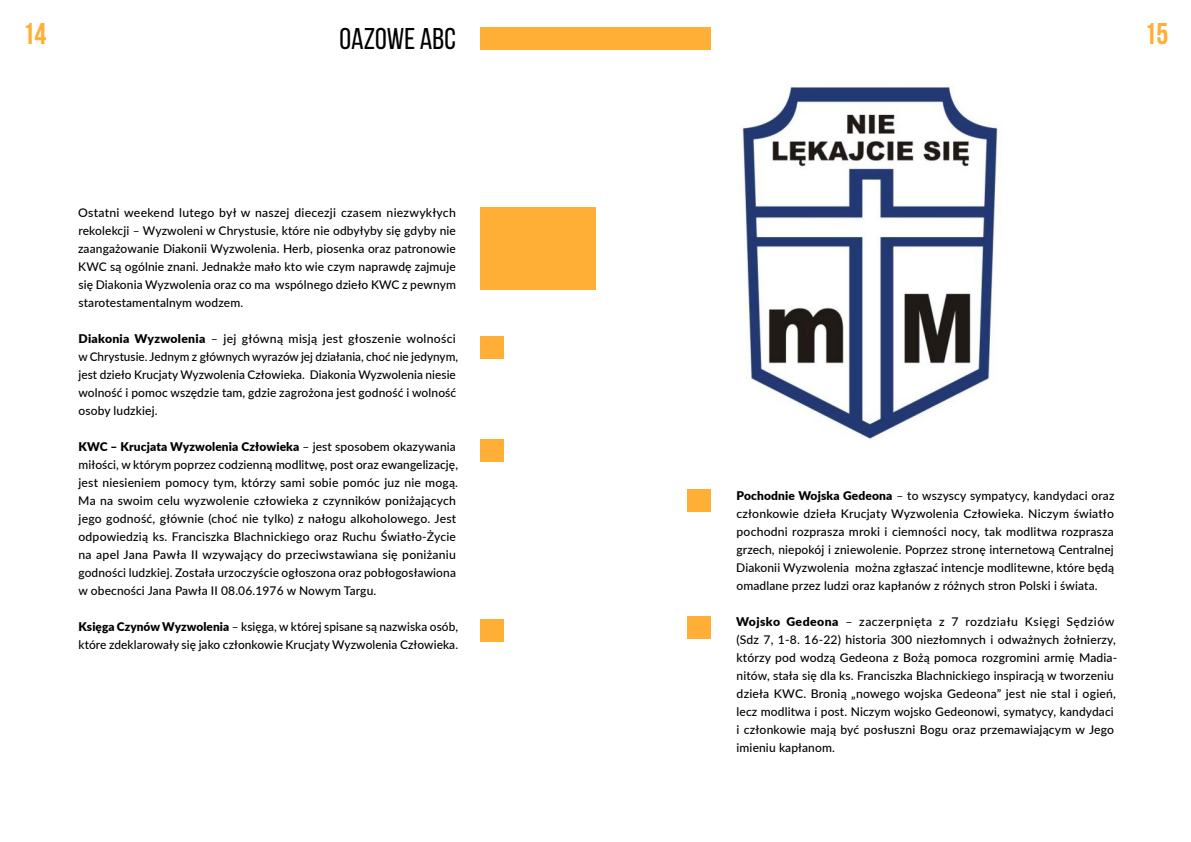
<style>
.page{position:relative;width:1191px;height:842px;background:#fff}
.page>*{position:absolute;margin:0;border:0;box-sizing:border-box;transform-origin:0 0}
.tytuł_główny{font:30px "Bebas Neue";color:#000}
.t1{font:700 30px "Bebas Neue";color:#ffaf36}
.tekst_podstawowy{font:500 12px/18px "Lato";letter-spacing:.01em;color:#000}
.s1{font-weight:400}
.s2{font-weight:900}
</style>
<div class="page">
<div style="left:480px;top:28px;width:115px;height:22px;background:#ffaf36"></div>
<div style="left:480px;top:208px;width:115px;height:82px;background:#ffaf36"></div>
<div style="left:595px;top:28px;width:116px;height:22px;background:#ffaf36"></div>
<div style="left:480px;top:337px;width:23px;height:22px;background:#ffaf36"></div>
<div style="left:480px;top:439px;width:23px;height:23px;background:#ffaf36"></div>
<div style="left:480px;top:619px;width:23px;height:23px;background:#ffaf36"></div>
<div style="left:687px;top:489px;width:24px;height:22px;background:#ffaf36"></div>
<div style="left:687px;top:616px;width:24px;height:23px;background:#ffaf36"></div>
<img style="left:742px;top:86px;width:256px;height:353px">
<h1 class="t1" style="left:23px;top:18px;width:25px">14</h1>
<p class="tytuł_główny" style="left:339px;top:23px;width:118px">OAZOWE ABC</p>
<h1 class="t1" style="left:1144px;top:18px;width:25px">15</h1>
<p class="tekst_podstawowy" style="left:78px;top:203px;width:379px;text-align:justify">Ostatni weekend lutego był w naszej diecezji czasem niezwykłych rekolekcji <span class="s1">–</span> Wyzwoleni w Chrystusie, które nie odbyłyby się gdyby nie zaangażowanie Diakonii Wyzwolenia. Herb, piosenka oraz patronowie KWC są ogólnie znani. Jednakże mało kto wie czym naprawdę zajmuje się Diakonia Wyzwolenia oraz co ma wspólnego dzieło KWC z pewnym starotestamentalnym wodzem.</p>
<p class="tekst_podstawowy" style="left:78px;top:329px;width:381px"><span class="s2">Diakonia Wyzwolenia</span> <span class="s1">–</span> jej główną misją jest głoszenie wolności w Chrystusie. Jednym z głównych wyrazów jej działania, choć nie jedynym, jest dzieło Krucjaty Wyzwolenia Człowieka. Diakonia Wyzwolenia niesie wolność i pomoc wszędzie tam, gdzie zagrożona jest godność i wolność osoby ludzkiej.</p>
<p class="tekst_podstawowy" style="left:78px;top:437px;width:381px"><span class="s2">KWC – Krucjata Wyzwolenia Człowieka</span> <span class="s1">–</span> jest sposobem okazywania miłości, w którym poprzez codzienną modlitwę, post oraz ewangelizację, jest niesieniem pomocy tym, którzy sami sobie pomóc juz nie mogą.<br>Ma na swoim celu wyzwolenie człowieka z czynników poniżających jego godność, głównie (choć nie tylko) z nałogu alkoholowego. Jest odpowiedzią ks. Franciszka Blachnickiego oraz Ruchu Światło-Życie na apel Jana Pawła II wzywający do przeciwstawiana się poniżaniu godności ludzkiej. Została urzoczyście ogłoszona oraz pobłogosławiona w obecności Jana Pawła II 08.06.1976 w Nowym Targu.</p>
<p class="tekst_podstawowy" style="left:79px;top:617px;width:381px"><span class="s2">Księga Czynów Wyzwolenia</span> <span class="s1">–</span> księga, w której spisane są nazwiska osób, które zdeklarowały się jako członkowie Krucjaty Wyzwolenia Człowieka.</p>
<p class="tekst_podstawowy" style="left:736px;top:486px;width:380px;text-align:justify"><span class="s2">Pochodnie Wojska Gedeona</span> <span class="s1">–</span> to wszyscy sympatycy, kandydaci oraz członkowie dzieła Krucjaty Wyzwolenia Człowieka. Niczym światło pochodni rozprasza mroki i ciemności nocy, tak modlitwa rozprasza grzech, niepokój i zniewolenie. Poprzez stronę internetową Centralnej Diakonii Wyzwolenia można zgłaszać intencje modlitewne, które będą omadlane przez ludzi oraz kapłanów z różnych stron Polski i świata.</p>
<p class="tekst_podstawowy" style="left:736px;top:612px;width:383px"><span class="s2">Wojsko Gedeona</span> <span class="s1">–</span> zaczerpnięta z 7 rozdziału Księgi Sędziów (Sdz 7, 1-8. 16-22) historia 300 niezłomnych i odważnych żołnierzy, którzy pod wodzą Gedeona z Bożą pomoca rozgromini armię Madia&shy;nitów, stała się dla ks. Franciszka Blachnickiego inspiracją w tworzeniu dzieła KWC. Bronią „nowego wojska Gedeona” jest nie stal i ogień, lecz modlitwa i post. Niczym wojsko Gedeonowi, symatycy, kandydaci i członkowie mają być posłuszni Bogu oraz przemawiającym w Jego imieniu kapłanom.</p>
</div>
